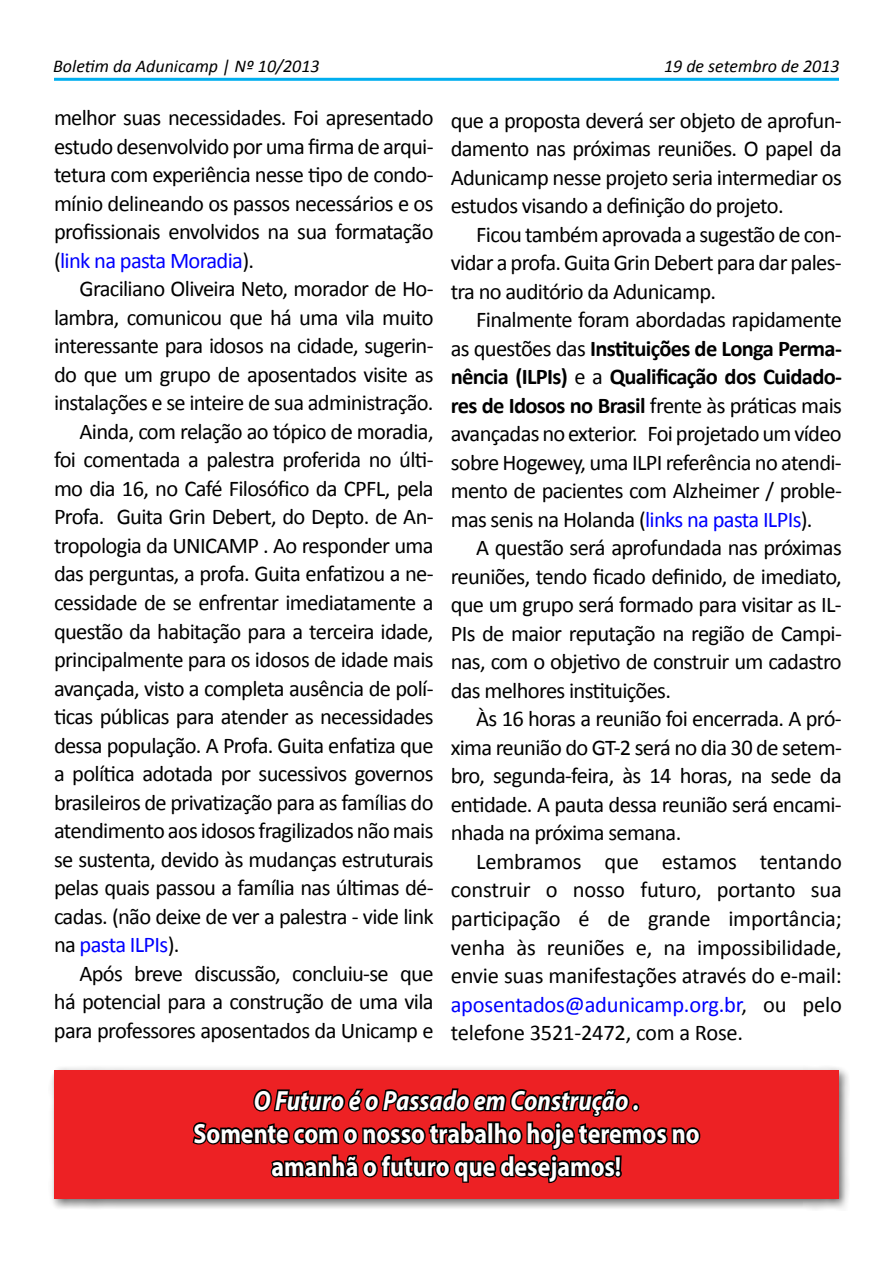
<style>
.page{position:relative;width:893px;height:1263px;background:#fff}
.page>*{position:absolute;margin:0;border:0;box-sizing:border-box;transform-origin:0 0}
.t1{font:700 27.9px/33px "Myriad Pro";color:#fff;text-align:center;scale:.86 1}
.t2{font:italic 700 27.9px "Myriad Pro";color:#fff;scale:.86 1}
.t3{font:22.5px/28.5px "Calibri";letter-spacing:-.03em;color:#000;text-align:justify}
.t4{font:22.5px "Calibri";letter-spacing:-.03em;color:#00f}
.t5{font:italic 18px "Calibri";color:#000}
.s1{color:#00f}
.s2{color:#000}
.s3{font-weight:700}
</style>
<div class="page">
<hr style="left:54px;top:78px;width:785px;height:3px;background:#00aeef">
<div style="left:49px;top:1065px;width:801px;height:145px;background:#000;opacity:.6"></div>
<div style="left:54px;top:1071px;width:784px;height:128px;background:#ed2124"></div>
<svg style="left:190px;top:1065px;width:512px;height:145px"></svg>
<p class="t5" style="left:53px;top:54px;width:268px">Boletim da Adunicamp | Nº 10/2013</p>
<p class="t5" style="left:664px;top:54px;width:177px">19 de setembro de 2013</p>
<p class="t3" style="left:54px;top:104px;width:381px">melhor suas necessidades. Foi apresentado estudo desenvolvido por uma firma de arqui&shy;tetura com experiência nesse tipo de condo&shy;mínio delineando os passos necessários e os profissionais envolvidos na sua formatação (<span class="s1">link na pasta Moradia</span>).</p>
<p class="t3" style="left:80px;top:275px;width:356px">Graciliano Oliveira Neto, morador de Ho-</p>
<p class="t3" style="left:54px;top:303px;width:381px">lambra, comunicou que há uma vila muito</p>
<p class="t3" style="left:54px;top:332px;width:381px">interessante para idosos na cidade, sugerin-</p>
<p class="t3" style="left:54px;top:360px;width:381px">do que um grupo de aposentados visite as</p>
<p class="t3" style="left:54px;top:389px;width:381px">instalações e se inteire de sua administração.</p>
<p class="t3" style="left:80px;top:417px;width:356px">Ainda, com relação ao tópico de moradia,</p>
<p class="t3" style="left:54px;top:446px;width:381px">foi comentada a palestra proferida no últi-</p>
<p class="t3" style="left:54px;top:474px;width:381px">mo dia 16, no Café Filosófico da CPFL, pela</p>
<p class="t3" style="left:54px;top:503px;width:381px">Profa. Guita Grin Debert, do Depto. de An-</p>
<p class="t3" style="left:54px;top:531px;width:381px">tropologia da UNICAMP . Ao responder uma</p>
<p class="t3" style="left:54px;top:560px;width:381px">das perguntas, a profa. Guita enfatizou a ne-</p>
<p class="t3" style="left:54px;top:588px;width:381px">cessidade de se enfrentar imediatamente a</p>
<p class="t3" style="left:54px;top:617px;width:381px">questão da habitação para a terceira idade,</p>
<p class="t3" style="left:54px;top:645px;width:381px">principalmente para os idosos de idade mais</p>
<p class="t3" style="left:54px;top:674px;width:381px">avançada, visto a completa ausência de polí-</p>
<p class="t3" style="left:54px;top:702px;width:381px">ticas públicas para atender as necessidades</p>
<p class="t3" style="left:54px;top:731px;width:381px">dessa população. A Profa. Guita enfatiza que</p>
<p class="t3" style="left:54px;top:759px;width:381px">a política adotada por sucessivos governos</p>
<p class="t3" style="left:54px;top:788px;width:381px">brasileiros de privatização para as famílias do</p>
<p class="t3" style="left:54px;top:816px;width:381px">atendimento aos idosos fragilizados não mais</p>
<p class="t3" style="left:54px;top:845px;width:381px">se sustenta, devido às mudanças estruturais</p>
<p class="t3" style="left:54px;top:873px;width:381px">pelas quais passou a família nas últimas dé-</p>
<p class="t3" style="left:54px;top:902px;width:381px">cadas. (não deixe de ver a palestra - vide link</p>
<p class="t4" style="left:54px;top:930px;width:127px"><span class="s2">na</span> pasta ILPIs<span class="s2">).</span></p>
<p class="t3" style="left:79px;top:959px;width:356px">Após breve discussão, concluiu-se que</p>
<p class="t3" style="left:54px;top:987px;width:381px">há potencial para a construção de uma vila</p>
<p class="t3" style="left:54px;top:1016px;width:381px">para professores aposentados da Unicamp e</p>
<p class="t3" style="left:451px;top:106px;width:393px">que a proposta deverá ser objeto de aprofun&shy;damento nas próximas reuniões. O papel da Adunicamp nesse projeto seria intermediar os estudos visando a definição do projeto.</p>
<p class="t3" style="left:451px;top:220px;width:393px;text-indent:26px">Ficou também aprovada a sugestão de con&shy;vidar a profa. Guita Grin Debert para dar pales&shy;tra no auditório da Adunicamp.</p>
<p class="t3" style="left:451px;top:306px;width:393px;text-indent:26px">Finalmente foram abordadas rapidamente as questões das <span class="s3">Instituições de Longa Perma&shy;nência (ILPIs)</span> e a <span class="s3">Qualificação dos Cuidado&shy;res de Idosos no Brasil</span> frente às práticas mais avançadas no exterior. Foi projetado um vídeo sobre Hogewey, uma ILPI referência no atendi&shy;mento de pacientes com Alzheimer / proble&shy;mas senis na Holanda (<span class="s1">links na pasta ILPIs</span>).</p>
<p class="t3" style="left:451px;top:534px;width:393px;text-indent:26px">A questão será aprofundada nas próximas reuniões, tendo ficado definido, de imediato, que um grupo será formado para visitar as IL-PIs de maior reputação na região de Campi&shy;nas, com o objetivo de construir um cadastro das melhores instituições.</p>
<p class="t3" style="left:451px;top:705px;width:393px;text-indent:26px">Às 16 horas a reunião foi encerrada. A pró&shy;xima reunião do GT-2 será no dia 30 de setem&shy;bro, segunda-feira, às 14 horas, na sede da entidade. A pauta dessa reunião será encami&shy;nhada na próxima semana.</p>
<p class="t3" style="left:451px;top:847px;width:393px;text-indent:26px">Lembramos que estamos tentando construir o nosso futuro, portanto sua participação é de grande importância; venha às reuniões e, na impossibilidade, envie suas manifestações através do e-mail: <span class="s1">aposentados@adunicamp.org.br</span>, ou pelo telefone 3521-2472, com a Rose.</p>
<p class="t2" style="left:254px;top:1082px;width:450px">O Futuro é o Passado em Construção .</p>
<p class="t1" style="left:193px;top:1116px;width:590px">Somente com o nosso trabalho hoje teremos no amanhã o futuro que desejamos!</p>
</div>
